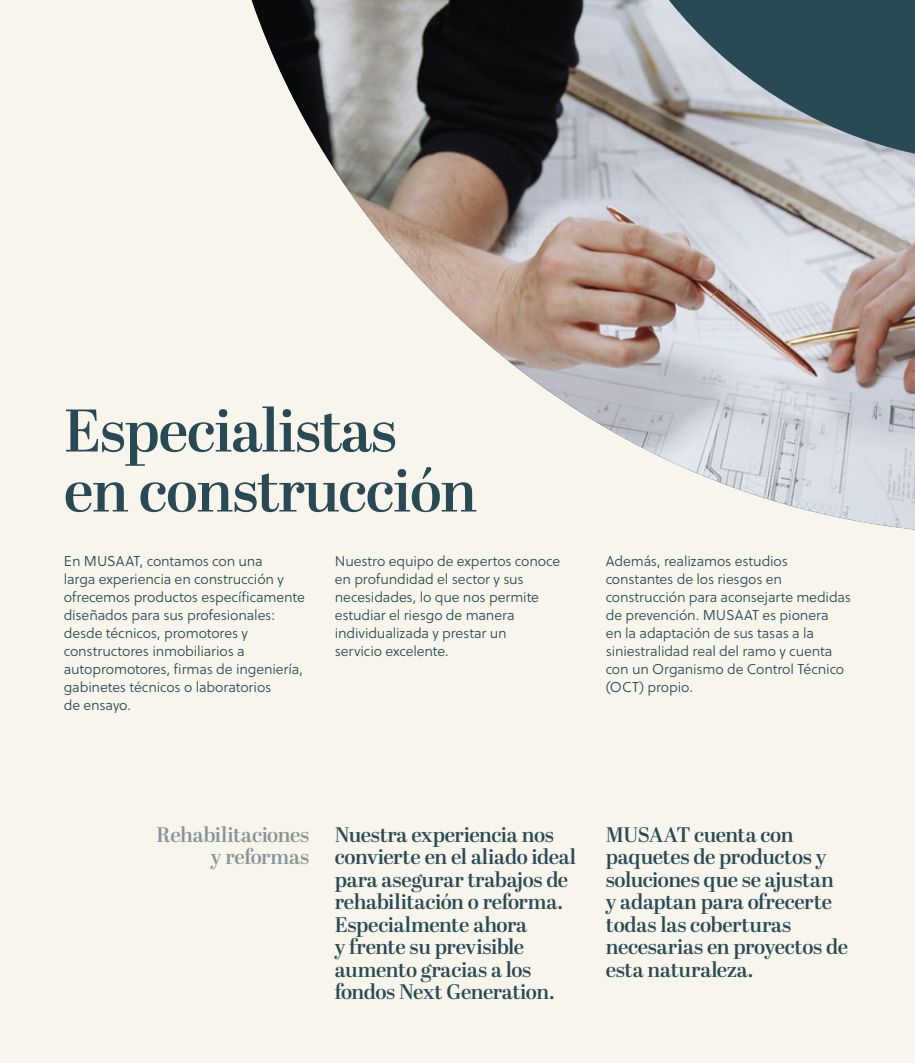
<style>
.page{position:relative;width:915px;height:1063px;background:#fff}
.page>*{position:absolute;margin:0;border:0;box-sizing:border-box;transform-origin:0 0}
.t1{font:600 60px/60px "Abril Display";letter-spacing:-.02em;color:#294a54}
.t2{font:600 21px/22.5px "Abril Display";letter-spacing:-.015em;color:#294a54}
.t3{font:600 21px/22.5px "Abril Display";letter-spacing:-.015em;color:#879498;text-align:right}
.t4{font:14.25px/18px "Soleil Lt";letter-spacing:-.01em;color:#294a54}
</style>
<div class="page">
<div style="left:0;top:0;width:914px;height:1063px;background:#f7f5ec"></div>
<img style="left:251px;top:0;width:663px;height:530px">
<h1 class="t1" style="left:64px;top:404px;width:415px">Especialistas<br>en construcción</h1>
<p class="t4" style="left:64px;top:552px;width:242px">En MUSAAT, contamos con una<br>larga experiencia en construcción y ofrecemos productos específicamente diseñados para sus profesionales: desde técnicos, promotores y constructores inmobiliarios a autopromotores, firmas de ingeniería, gabinetes técnicos o laboratorios<br>de ensayo.</p>
<p class="t4" style="left:334px;top:552px;width:227px">Nuestro equipo de expertos conoce en profundidad el sector y sus necesidades, lo que nos permite estudiar el riesgo de manera individualizada y prestar un<br>servicio excelente.</p>
<p class="t4" style="left:605px;top:552px;width:247px">Además, realizamos estudios constantes de los riesgos en construcción para aconsejarte medidas de prevención. MUSAAT es pionera<br>en la adaptación de sus tasas a la siniestralidad real del ramo y cuenta con un Organismo de Control Técnico (OCT) propio.</p>
<h2 class="t3" style="left:156px;top:824px;width:154px">Rehabilitaciones y reformas</h2>
<h2 class="t2" style="left:605px;top:824px;width:244px">MUSAAT cuenta con paquetes de productos y soluciones que se ajustan y adaptan para ofrecerte todas las coberturas necesarias en proyectos de esta naturaleza.</h2>
<h2 class="t2" style="left:334px;top:824px;width:243px">Nuestra experiencia nos convierte en el aliado ideal para asegurar trabajos de rehabilitación o reforma.<br>Especialmente ahora<br>y frente su previsible aumento gracias a los fondos Next Generation.</h2>
</div>
